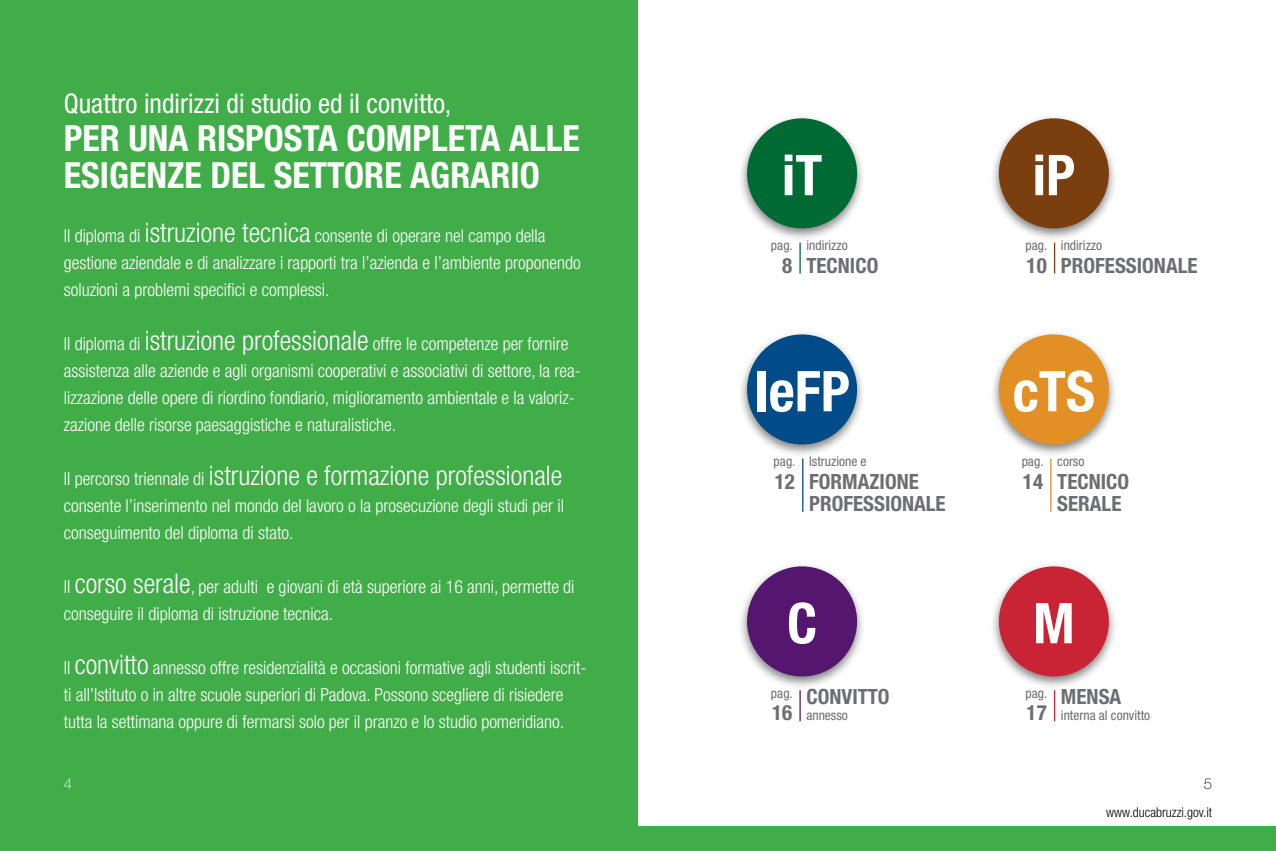
<style>
.page{position:relative;width:1276px;height:851px;background:#fff}
.page>*{position:absolute;margin:0;border:0;box-sizing:border-box;transform-origin:0 0}
.t1{font:700 condensed 56.25px "Helvetica Neue";color:#fff}
.t2{font:700 condensed 36px/37.5px "Helvetica Neue";color:#fff;text-align:right}
.t3{font:300 condensed 27px "Helvetica Neue";color:#fff}
.t4{font:condensed 27px "Helvetica Neue";color:#fff}
.t5{font:700 condensed 21px/22.5px "Helvetica Neue";color:#6d6e71}
.t6{font:300 condensed 18px/27px "Helvetica Neue";color:#fff}
.t7{font:100 15px "Helvetica Neue";color:#000}
.t8{font:100 15px "Helvetica Neue";color:#fff}
.t9{font:condensed 13.5px "Helvetica Neue";color:#6d6e71}
.t10{font:300 condensed 13.5px "Helvetica Neue";color:#000}
.s1{font-size:27px}
.s2{font-size:18px}
</style>
<div class="page">
<div style="left:65px;top:826px;width:1211px;height:24px;background:#41ad49"></div>
<div style="left:0;top:0;width:638px;height:850px;background:#41ad49"></div>
<div style="left:990px;top:329px;width:128px;height:128px;background:#000;opacity:.5"></div>
<div style="left:999px;top:334px;width:110px;height:110px;background:#e28f26;border-radius:50%"></div>
<hr style="left:1050px;top:458px;width:1px;height:53px;background:#e28f26">
<div style="left:738px;top:114px;width:128px;height:128px;background:#000;opacity:.5"></div>
<div style="left:747px;top:118px;width:110px;height:110px;background:#006a34;border-radius:50%"></div>
<div style="left:990px;top:114px;width:128px;height:128px;background:#000;opacity:.5"></div>
<div style="left:999px;top:118px;width:110px;height:110px;background:#7b3e0f;border-radius:50%"></div>
<div style="left:738px;top:561px;width:128px;height:128px;background:#000;opacity:.5"></div>
<div style="left:747px;top:566px;width:110px;height:110px;background:#54166e;border-radius:50%"></div>
<div style="left:990px;top:561px;width:128px;height:128px;background:#000;opacity:.5"></div>
<div style="left:999px;top:566px;width:110px;height:110px;background:#c92435;border-radius:50%"></div>
<hr style="left:799px;top:242px;width:1px;height:31px;background:#006a34">
<hr style="left:1054px;top:242px;width:1px;height:31px;background:#7b3e0f">
<hr style="left:799px;top:690px;width:1px;height:31px;background:#54166e">
<div style="left:738px;top:329px;width:128px;height:128px;background:#000;opacity:.5"></div>
<div style="left:747px;top:334px;width:110px;height:110px;background:#004b88;border-radius:50%"></div>
<hr style="left:802px;top:458px;width:1px;height:53px;background:#004b88">
<hr style="left:1054px;top:690px;width:1px;height:31px;background:#c92435">
<h3 class="t4" style="left:64px;top:88px;width:389px">Quattro indirizzi di studio ed il convitto,</h3>
<h2 class="t2" style="left:64px;top:118px;width:183px">PER UNA RISPOST</h2>
<h2 class="t2" style="left:64px;top:118px;width:475px">A COMPLETA ALLE<br>ESIGENZE DEL SETTORE AGRARIO</h2>
<p class="t6" style="left:64px;top:222px;width:518px">Il diploma di <span class="s1">istruzione tecnica</span> consente di operare nel campo della gestione aziendale e di analizzare i rapporti tra l’azienda e l’ambiente proponendo soluzioni a problemi specifici e complessi.</p>
<p class="t6" style="left:64px;top:330px;width:518px">Il diploma di <span class="s1">istruzione professionale</span> offre le competenze per fornire assistenza alle aziende e agli organismi cooperativi e associativi di settore, la rea&shy;lizzazione delle opere di riordino fondiario, miglioramento ambientale e la valoriz&shy;zazione delle risorse paesaggistiche e naturalistiche.</p>
<h3 class="t3" style="left:64px;top:460px;width:500px"><span class="s2">Il percorso triennale di</span> istruzione e formazione professionale</h3>
<p class="t6" style="left:64px;top:492px;width:502px">consente l’inserimento nel mondo del lavoro o la prosecuzione degli studi per il conseguimento del diploma di stato.</p>
<p class="t6" style="left:64px;top:573px;width:512px">Il <span class="s1">corso serale</span>, per adulti e giovani di età superiore ai 16 anni, permette di conseguire il diploma di istruzione tecnica.</p>
<p class="t6" style="left:64px;top:654px;width:524px">Il <span class="s1">convitto</span> annesso offre residenzialità e occasioni formative agli studenti iscrit&shy;ti all’Istituto o in altre scuole superiori di Padova. Possono scegliere di risiedere tutta la settimana oppure di fermarsi solo per il pranzo e lo studio pomeridiano.</p>
<p class="t8" style="left:64px;top:775px;width:10px">4</p>
<h1 class="t1" style="left:782px;top:141px;width:42px">IT</h1>
<h1 class="t1" style="left:1032px;top:141px;width:44px">IP</h1>
<p class="t9" style="left:771px;top:238px;width:23px">pag.</p>
<p class="t5" style="left:782px;top:254px;width:12px">8</p>
<p class="t9" style="left:806px;top:238px;width:43px">indirizzo</p>
<p class="t5" style="left:806px;top:254px;width:73px">TECNICO</p>
<p class="t9" style="left:1025px;top:238px;width:23px">pag.</p>
<p class="t5" style="left:1026px;top:254px;width:22px">10</p>
<p class="t9" style="left:1061px;top:238px;width:43px">indirizzo</p>
<p class="t5" style="left:1061px;top:254px;width:117px">PROFESSIONALE</p>
<h1 class="t1" style="left:754px;top:357px;width:97px">IEFP</h1>
<h1 class="t1" style="left:1012px;top:357px;width:84px">CTS</h1>
<p class="t9" style="left:773px;top:453px;width:23px">pag.</p>
<p class="t5" style="left:775px;top:469px;width:22px">12</p>
<p class="t9" style="left:809px;top:453px;width:59px">Istruzione e</p>
<p class="t5" style="left:809px;top:469px;width:117px">FORMAZIONE<br>PROFESSIONALE</p>
<p class="t9" style="left:1021px;top:453px;width:23px">pag.</p>
<p class="t5" style="left:1023px;top:469px;width:22px">14</p>
<p class="t9" style="left:1057px;top:453px;width:29px">corso</p>
<p class="t5" style="left:1057px;top:469px;width:73px">TECNICO<br>SERALE</p>
<h1 class="t1" style="left:787px;top:589px;width:28px">C</h1>
<h1 class="t1" style="left:1033px;top:589px;width:43px">M</h1>
<p class="t9" style="left:771px;top:685px;width:23px">pag.</p>
<p class="t5" style="left:772px;top:701px;width:22px">16</p>
<p class="t5" style="left:806px;top:684px;width:85px">CONVITTO</p>
<p class="t9" style="left:806px;top:707px;width:43px">annesso</p>
<p class="t9" style="left:1025px;top:685px;width:23px">pag.</p>
<p class="t5" style="left:1026px;top:701px;width:22px">17</p>
<p class="t5" style="left:1061px;top:684px;width:62px">MENSA</p>
<p class="t9" style="left:1061px;top:707px;width:91px">interna al convitto</p>
<p class="t7" style="left:1203px;top:775px;width:10px">5</p>
<p class="t10" style="left:1106px;top:804px;width:107px">www.ducabruzzi.gov.it</p>
</div>
